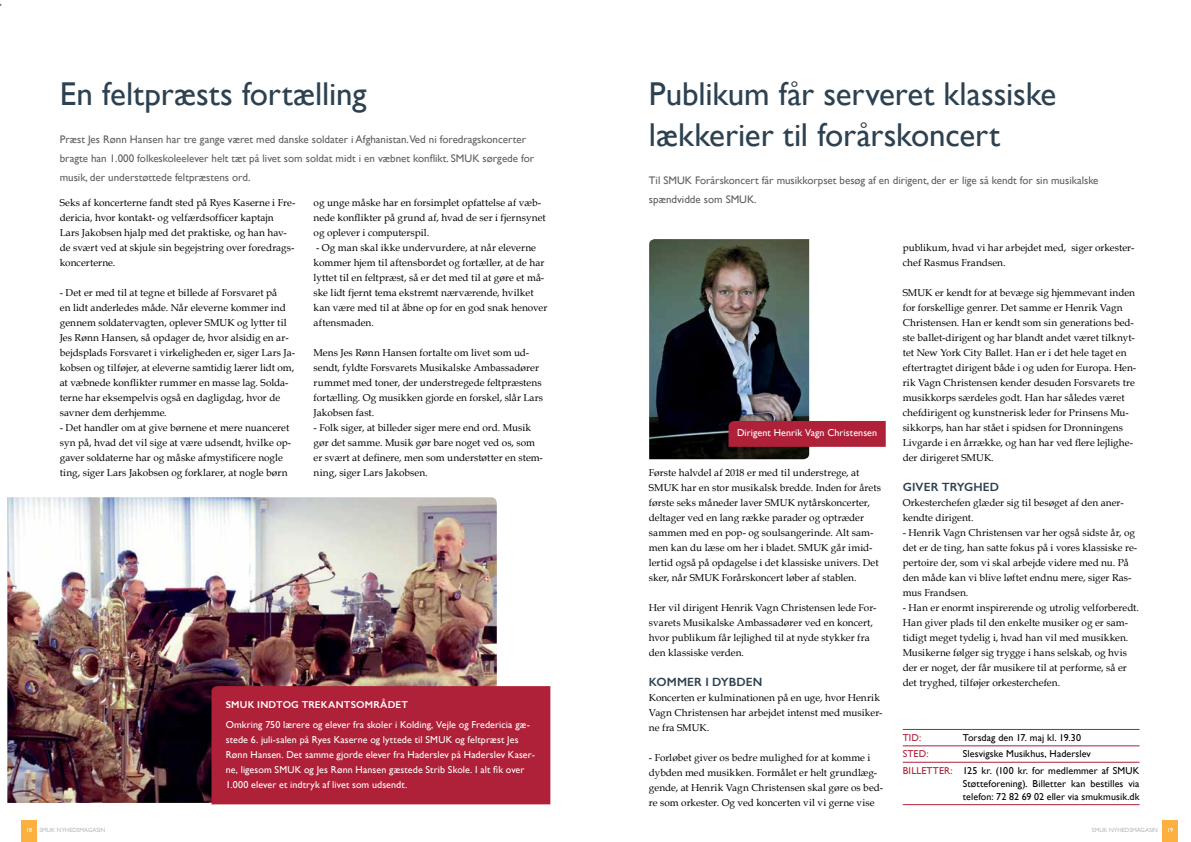
<style>
.page{position:relative;width:1191px;height:842px;background:#fff}
.page>*{position:absolute;margin:0;border:0;box-sizing:border-box;transform-origin:0 0}
.t1{font:33px/41px "Gill Sans";letter-spacing:-.005em;color:#2d4150}
.t2{font:600 12px "Gill Sans";letter-spacing:.01em;color:#2d4150}
.t3{font:11px/19px "Gill Sans";color:#5f6062}
.t4{font:10px/15px "Book Antiqua";letter-spacing:.005em;color:#000}
.t5{font:10px/15px "Gill Sans";letter-spacing:.01em;color:#fff}
.t6{font:10px/16.4px "Gill Sans";letter-spacing:.01em;color:#000}
.t7{font:600 10px "Gill Sans";letter-spacing:.015em;color:#fff}
.t8{font:10px "Gill Sans";letter-spacing:.015em;color:#af2139}
.t9{font:6px "Gill Sans";color:#b6b8ba}
.t10{font:6px "Gill Sans";color:#fff}
.s1{color:#fff}
.s2{color:#af2139}
</style>
<div class="page">
<img style="left:7px;top:497px;width:490px;height:306px">
<div style="left:211px;top:686px;width:339px;height:118px;background:#af2139"></div>
<div style="left:22px;top:820px;width:15px;height:22px;background:#fbb040"></div>
<hr style="left:902px;top:729px;width:237px;height:1px;background:#af2139">
<hr style="left:902px;top:746px;width:237px;height:1px;background:#af2139">
<hr style="left:902px;top:762px;width:237px;height:1px;background:#af2139">
<hr style="left:902px;top:804px;width:237px;height:1px;background:#af2139">
<img style="left:649px;top:239px;width:160px;height:220px">
<div style="left:728px;top:421px;width:157px;height:26px;background:#af2139"></div>
<div style="left:1162px;top:820px;width:15px;height:22px;background:#fbb040"></div>
<h1 class="t1" style="left:60px;top:73px;width:308px">En feltpræsts fortælling</h1>
<p class="t3" style="left:60px;top:129px;width:476px">Præst Jes Rønn Hansen har tre gange været med danske soldater i Afghanistan.Ved ni foredragskoncerter bragte han 1.000 folkeskoleelever helt tæt på livet som soldat midt i en væbnet konflikt. SMUK sørgede for musik, der understøttede feltpræstens ord.</p>
<p class="t4" style="left:60px;top:195px;width:237px">Seks af koncerterne fandt sted på Ryes Kaserne i Fre&shy;dericia, hvor kontakt- og velfærdsofficer kaptajn Lars Jakobsen hjalp med det praktiske, og han hav&shy;de svært ved at skjule sin begejstring over foredrags&shy;koncerterne.</p>
<p class="t4" style="left:60px;top:285px;width:237px">- Det er med til at tegne et billede af Forsvaret på<br>en lidt anderledes måde. Når eleverne kommer ind gennem soldatervagten, oplever SMUK og lytter til Jes Rønn Hansen, så opdager de, hvor alsidig en ar&shy;bejdsplads Forsvaret i virkeligheden er, siger Lars Ja&shy;kobsen og tilføjer, at eleverne samtidig lærer lidt om, at væbnede konflikter rummer en masse lag. Solda&shy;terne har eksempelvis også en dagligdag, hvor de savner dem derhjemme.</p>
<p class="t4" style="left:60px;top:420px;width:233px">- Det handler om at give børnene et mere nuanceret syn på, hvad det vil sige at være udsendt, hvilke op&shy;gaver soldaterne har og måske afmystificere nogle ting, siger Lars Jakobsen og forklarer, at nogle børn</p>
<p class="t4" style="left:313px;top:195px;width:234px">og unge måske har en forsimplet opfattelse af væb&shy;nede konflikter på grund af, hvad de ser i fjernsynet og oplever i computerspil.</p>
<p class="t4" style="left:313px;top:240px;width:235px">- Og man skal ikke undervurdere, at når eleverne kommer hjem til aftensbordet og fortæller, at de har lyttet til en feltpræst, så er det med til at gøre et må&shy;ske lidt fjernt tema ekstremt nærværende, hvilket kan være med til at åbne op for en god snak henover aftensmaden.</p>
<p class="t4" style="left:313px;top:345px;width:231px">Mens Jes Rønn Hansen fortalte om livet som ud&shy;sendt, fyldte Forsvarets Musikalske Ambassadører rummet med toner, der understregede feltpræstens fortælling. Og musikken gjorde en forskel, slår Lars Jakobsen fast.</p>
<p class="t4" style="left:313px;top:420px;width:231px">- Folk siger, at billeder siger mere end ord. Musik gør det samme. Musik gør bare noget ved os, som er svært at definere, men som understøtter en stem&shy;ning, siger Lars Jakobsen.</p>
<p class="t9" style="left:26px;top:827px;width:81px"><span class="s1">18</span> SMUK NYHEDSMAGASIN</p>
<p class="t7" style="left:226px;top:698px;width:184px">SMUK INDTOG TREKANTSOMRÅDET</p>
<p class="t5" style="left:226px;top:717px;width:311px">Omkring 750 lærere og elever fra skoler i Kolding, Vejle og Fredericia gæ&shy;stede 6. juli-salen på Ryes Kaserne og lyttede til SMUK og feltpræst Jes Rønn Hansen. Det samme gjorde elever fra Haderslev på Haderslev Kaser&shy;ne, ligesom SMUK og Jes Rønn Hansen gæstede Strib Skole. I alt fik over 1.000 elever et indtryk af livet som udsendt.</p>
<h1 class="t1" style="left:649px;top:73px;width:409px">Publikum får serveret klassiske lækkerier til forårskoncert</h1>
<p class="t3" style="left:649px;top:170px;width:451px">Til SMUK Forårskoncert får musikkorpset besøg af en dirigent, der er lige så kendt for sin musikalske spændvidde som SMUK.</p>
<p class="t5" style="left:737px;top:426px;width:142px">Dirigent Henrik Vagn Christensen</p>
<p class="t4" style="left:649px;top:465px;width:234px">Første halvdel af 2018 er med til understrege, at SMUK har en stor musikalsk bredde. Inden for årets første seks måneder laver SMUK nytårskoncerter, deltager ved en lang række parader og optræder sammen med en pop- og soulsangerinde. Alt sam&shy;men kan du læse om her i bladet. SMUK går imid&shy;lertid også på opdagelse i det klassiske univers. Det sker, når SMUK Forårskoncert løber af stablen.</p>
<p class="t4" style="left:649px;top:600px;width:229px">Her vil dirigent Henrik Vagn Christensen lede For&shy;svarets Musikalske Ambassadører ved en koncert, hvor publikum får lejlighed til at nyde stykker fra den klassiske verden.</p>
<p class="t2" style="left:649px;top:675px;width:115px">KOMMER I DYBDEN</p>
<p class="t4" style="left:649px;top:690px;width:235px">Koncerten er kulminationen på en uge, hvor Henrik<br>Vagn Christensen har arbejdet intenst med musiker&shy;ne fra SMUK.</p>
<p class="t4" style="left:649px;top:750px;width:236px">- Forløbet giver os bedre mulighed for at komme i dybden med musikken. Formålet er helt grundlæg&shy;gende, at Henrik Vagn Christensen skal gøre os bed&shy;re som orkester. Og ved koncerten vil vi gerne vise</p>
<p class="t4" style="left:902px;top:240px;width:233px">publikum, hvad vi har arbejdet med, siger orkester&shy;chef Rasmus Frandsen.</p>
<p class="t4" style="left:902px;top:285px;width:235px">SMUK er kendt for at bevæge sig hjemmevant inden for forskellige genrer. Det samme er Henrik Vagn Christensen. Han er kendt som sin generations bed&shy;ste ballet-dirigent og har blandt andet været tilknyt&shy;tet New York City Ballet. Han er i det hele taget en eftertragtet dirigent både i og uden for Europa. Hen&shy;rik Vagn Christensen kender desuden Forsvarets tre musikkorps særdeles godt. Han har således været chefdirigent og kunstnerisk leder for Prinsens Mu&shy;sikkorps, han har stået i spidsen for Dronningens Livgarde i en årrække, og han har ved flere lejlighe&shy;der dirigeret SMUK.</p>
<p class="t2" style="left:902px;top:480px;width:98px">GIVER TRYGHED</p>
<p class="t4" style="left:902px;top:495px;width:223px">Orkesterchefen glæder sig til besøget af den aner&shy;kendte dirigent.</p>
<p class="t4" style="left:902px;top:525px;width:236px">- Henrik Vagn Christensen var her også sidste år, og det er de ting, han satte fokus på i vores klassiske re&shy;pertoire der, som vi skal arbejde videre med nu. På den måde kan vi blive løftet endnu mere, siger Ras&shy;mus Frandsen.</p>
<p class="t4" style="left:902px;top:600px;width:238px">- Han er enormt inspirerende og utrolig velforberedt.<br>Han giver plads til den enkelte musiker og er sam&shy;tidigt meget tydelig i, hvad han vil med musikken.<br>Musikerne følger sig trygge i hans selskab, og hvis der er noget, der får musikere til at performe, så er det tryghed, tilføjer orkesterchefen.</p>
<p class="t8" style="left:902px;top:732px;width:20px">TID:</p>
<p class="t6" style="left:962px;top:729px;width:120px">Torsdag den 17. maj kl. 19.30</p>
<p class="t8" style="left:902px;top:748px;width:27px">STED:</p>
<p class="t6" style="left:902px;top:746px;width:238px;text-indent:60px">Slesvigske Musikhus, Haderslev<br><span class="s2">BILLETTER:</span> 125 kr. (100 kr. for medlemmer af SMUK</p>
<p class="t6" style="left:962px;top:777px;width:178px;line-height:13px">Støtteforening). Billetter kan bestilles via telefon: 72 82 69 02 eller via smukmusik.dk</p>
<p class="t9" style="left:1092px;top:827px;width:68px">SMUK NYHEDSMAGASIN</p>
<p class="t10" style="left:1167px;top:827px;width:7px">19</p>
</div>
